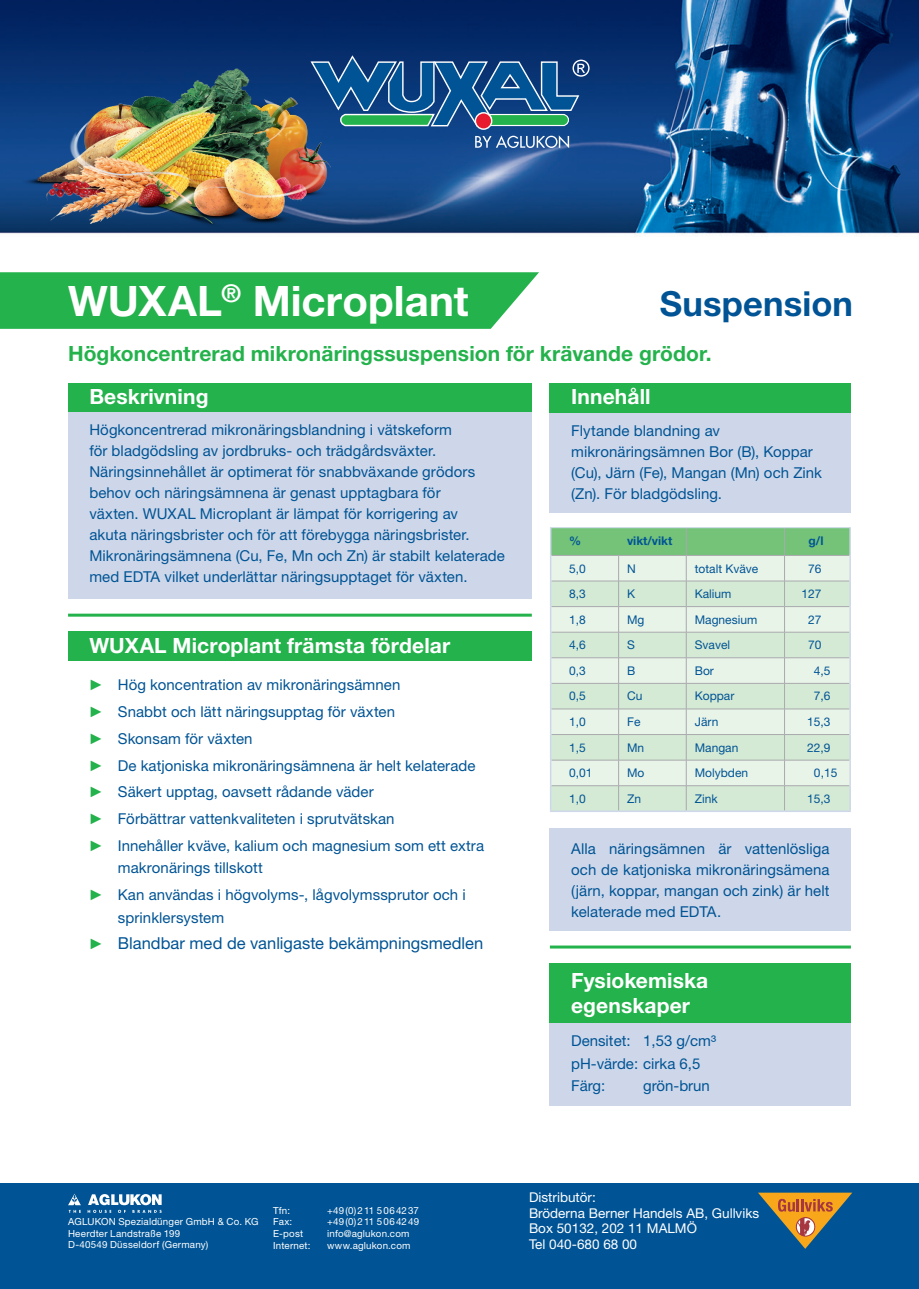
<style>
.page{position:relative;width:919px;height:1289px;background:#fff}
.page>*{position:absolute;margin:0;border:0;box-sizing:border-box;transform-origin:0 0}
.t1{font:700 42px "Helvetica Neue LT Std";color:#fff}
.t2{font:700 34.5px "Helvetica Neue LT Std";letter-spacing:.005em;color:#005495}
.t3{font:700 21px/25.2px "Helvetica Neue LT Std";letter-spacing:.005em;color:#fff}
.t4{font:700 21px "Helvetica Neue LT Std";letter-spacing:.005em;color:#23b24b}
.t5{font:16.5px "Helvetica Neue LT Std";color:#005495}
.t6{font:15px/21px "Helvetica Neue LT Std";letter-spacing:.005em;color:#005495}
.t7{font:13.5px/15.5px "Helvetica Neue LT Std";color:#fff}
.t8{font:12px "Helvetica Neue LT Std";color:#005495}
.t9{font:700 12px "Helvetica Neue LT Std";color:#005495}
.t10{font:9.75px/11.7px "Helvetica Neue LT Std";letter-spacing:.02em;color:#fff}
.s1{font-family:"Arial Narrow";color:#23b24b}
.s2{font-family:"Arial Narrow";font-size:15px;color:#23b24b}
</style>
<div class="page">
<img style="left:0;top:0;width:918px;height:237px">
<div style="left:550px;top:411px;width:300px;height:101px;background:#ced7e9"></div>
<div style="left:550px;top:987px;width:300px;height:119px;background:#ced7e9"></div>
<div style="left:550px;top:828px;width:300px;height:102px;background:#ced7e9"></div>
<div style="left:68px;top:383px;width:463px;height:29px;background:#23b24b"></div>
<div style="left:550px;top:383px;width:300px;height:29px;background:#23b24b"></div>
<div style="left:550px;top:963px;width:300px;height:59px;background:#23b24b"></div>
<div style="left:68px;top:630px;width:463px;height:30px;background:#23b24b"></div>
<svg style="left:0;top:272px;width:539px;height:57px;background:#2db553"></svg>
<hr style="left:68px;top:613px;width:463px;height:3px;background:#23b24b">
<svg style="left:550px;top:527px;width:300px;height:283px;background:#d2e7d2"></svg>
<hr style="left:550px;top:810px;width:68px;height:2px;background:#ced7e9">
<hr style="left:618px;top:810px;width:68px;height:2px;background:#ced7e9">
<hr style="left:686px;top:810px;width:98px;height:2px;background:#ced7e9">
<hr style="left:784px;top:810px;width:66px;height:2px;background:#ced7e9">
<div style="left:68px;top:411px;width:463px;height:187px;background:#ced7e9"></div>
<img style="left:11px;top:61px;width:344px;height:173px">
<svg style="left:310px;top:38px;width:279px;height:110px;background:#205689"></svg>
<hr style="left:550px;top:945px;width:300px;height:3px;background:#23b24b">
<div style="left:0;top:1183px;width:918px;height:105px;background:#005495"></div>
<svg style="left:88px;top:1194px;width:74px;height:18px"></svg>
<svg style="left:68px;top:1194px;width:13px;height:18px"></svg>
<svg style="left:758px;top:1192px;width:94px;height:56px"></svg>
<h1 class="t1" style="left:68px;top:274px;width:402px">WUXAL<sup>®</sup> Microplant</h1>
<h3 class="t4" style="left:68px;top:340px;width:645px">Högkoncentrerad mikronäringssuspension för krävande grödor.</h3>
<h2 class="t2" style="left:659px;top:283px;width:195px">Suspension</h2>
<h3 class="t3" style="left:89px;top:383px;width:121px">Beskrivning</h3>
<h3 class="t3" style="left:571px;top:383px;width:81px">Innehåll</h3>
<p class="t6" style="left:89px;top:419px;width:417px">Högkoncentrerad mikronäringsblandning i vätskeform<br>för bladgödsling av jordbruks- och trädgårdsväxter.<br>Näringsinnehållet är optimerat för snabbväxande grödors behov och näringsämnena är genast upptagbara för<br>växten. WUXAL Microplant är lämpat för korrigering av<br>akuta näringsbrister och för att förebygga näringsbrister.<br>Mikronäringsämnena (Cu, Fe, Mn och Zn) är stabilt kelaterade med EDTA vilket underlättar näringsupptaget för växten.</p>
<h3 class="t3" style="left:89px;top:632px;width:362px">WUXAL Microplant främsta fördelar</h3>
<p class="t6" style="left:91px;top:671px;width:394px;line-height:26.7px"><span class="s1">►</span> Hög koncentration av mikronäringsämnen<br><span class="s1">►</span> Snabbt och lätt näringsupptag för växten<br><span class="s1">►</span> Skonsam för växten<br><span class="s1">►</span> De katjoniska mikronäringsämnena är helt kelaterade <span class="s1">►</span> Säkert upptag, oavsett rådande väder<br><span class="s1">►</span> Förbättrar vattenkvaliteten i sprutvätskan<br><span class="s1">►</span> Innehåller kväve, kalium och magnesium som ett extra</p>
<p class="t6" style="left:91px;top:854px;width:376px;line-height:26.7px;text-indent:27px">makronärings tillskott<br><span class="s1">►</span> Kan användas i högvolyms-, lågvolymssprutor och i</p>
<p class="t6" style="left:118px;top:906px;width:108px">sprinklersystem</p>
<p class="t5" style="left:91px;top:933px;width:394px"><span class="s2">►</span> Blandbar med de vanligaste bekämpningsmedlen</p>
<p class="t6" style="left:571px;top:420px;width:252px">Flytande blandning av mikronäringsämnen Bor (B), Koppar (Cu), Järn (Fe), Mangan (Mn) och Zink (Zn). För bladgödsling.</p>
<p class="t9" style="left:569px;top:533px;width:13px">%</p>
<p class="t9" style="left:627px;top:533px;width:47px">vikt/vikt</p>
<p class="t9" style="left:808px;top:533px;width:16px">g/l</p>
<p class="t8" style="left:569px;top:561px;width:18px">5,0</p>
<p class="t8" style="left:627px;top:561px;width:10px">N</p>
<p class="t8" style="left:694px;top:561px;width:65px">totalt Kväve</p>
<p class="t8" style="left:808px;top:561px;width:15px">76</p>
<p class="t8" style="left:569px;top:586px;width:18px">8,3</p>
<p class="t8" style="left:627px;top:586px;width:10px">K</p>
<p class="t8" style="left:694px;top:586px;width:38px">Kalium</p>
<p class="t8" style="left:801px;top:586px;width:22px">127</p>
<p class="t8" style="left:569px;top:612px;width:18px">1,8</p>
<p class="t8" style="left:627px;top:612px;width:19px">Mg</p>
<p class="t8" style="left:694px;top:612px;width:64px">Magnesium</p>
<p class="t8" style="left:808px;top:612px;width:15px">27</p>
<p class="t8" style="left:569px;top:638px;width:18px">4,6</p>
<p class="t8" style="left:627px;top:638px;width:9px">S</p>
<p class="t8" style="left:694px;top:638px;width:37px">Svavel</p>
<p class="t8" style="left:808px;top:638px;width:15px">70</p>
<p class="t8" style="left:569px;top:663px;width:18px">0,3</p>
<p class="t8" style="left:627px;top:663px;width:10px">B</p>
<p class="t8" style="left:694px;top:663px;width:21px">Bor</p>
<p class="t8" style="left:813px;top:663px;width:18px">4,5</p>
<p class="t8" style="left:569px;top:689px;width:18px">0,5</p>
<p class="t8" style="left:627px;top:689px;width:17px">Cu</p>
<p class="t8" style="left:694px;top:689px;width:41px">Koppar</p>
<p class="t8" style="left:813px;top:689px;width:18px">7,6</p>
<p class="t8" style="left:569px;top:714px;width:18px">1,0</p>
<p class="t8" style="left:627px;top:714px;width:15px">Fe</p>
<p class="t8" style="left:694px;top:714px;width:25px">Järn</p>
<p class="t8" style="left:807px;top:714px;width:25px">15,3</p>
<p class="t8" style="left:569px;top:740px;width:18px">1,5</p>
<p class="t8" style="left:627px;top:740px;width:19px">Mn</p>
<p class="t8" style="left:694px;top:740px;width:45px">Mangan</p>
<p class="t8" style="left:807px;top:740px;width:25px">22,9</p>
<p class="t8" style="left:569px;top:765px;width:25px">0,01</p>
<p class="t8" style="left:627px;top:765px;width:19px">Mo</p>
<p class="t8" style="left:694px;top:765px;width:55px">Molybden</p>
<p class="t8" style="left:813px;top:765px;width:25px">0,15</p>
<p class="t8" style="left:569px;top:791px;width:18px">1,0</p>
<p class="t8" style="left:627px;top:791px;width:16px">Zn</p>
<p class="t8" style="left:694px;top:791px;width:24px">Zink</p>
<p class="t8" style="left:807px;top:791px;width:25px">15,3</p>
<p class="t6" style="left:571px;top:838px;width:260px;text-align:justify">Alla näringsämnen är vattenlösliga och de katjoniska mikronäringsämena (järn, koppar, mangan och zink) är helt kelaterade med EDTA.</p>
<h3 class="t3" style="left:571px;top:967px;width:139px">Fysiokemiska egenskaper</h3>
<p class="t6" style="left:571px;top:1029px;width:146px;line-height:22.5px">Densitet: 1,53 g/cm³ pH-värde: cirka 6,5<br>Färg:</p>
<p class="t6" style="left:643px;top:1074px;width:68px">grön-brun</p>
<p class="t10" style="left:68px;top:1215px;width:192px">AGLUKON Spezialdünger GmbH &amp; Co. KG<br>Heerdter Landstraße 199<br>D-40549 Düsseldorf (Germany)</p>
<p class="t10" style="left:273px;top:1203px;width:18px">Tfn:</p>
<p class="t10" style="left:327px;top:1203px;width:93px">+49(0)211 5064237</p>
<p class="t10" style="left:273px;top:1215px;width:21px">Fax:</p>
<p class="t10" style="left:327px;top:1215px;width:93px">+49(0)211 5064249</p>
<p class="t10" style="left:273px;top:1227px;width:32px">E-post</p>
<p class="t10" style="left:327px;top:1227px;width:84px">info@aglukon.com</p>
<p class="t10" style="left:273px;top:1239px;width:39px">Internet:</p>
<p class="t10" style="left:327px;top:1239px;width:85px">www.aglukon.com</p>
<p class="t7" style="left:529px;top:1189px;width:231px">Distributör:<br>Bröderna Berner Handels AB, Gullviks<br>Box 50132, 202 11 MALMÖ<br>Tel 040-680 68 00</p>
</div>
